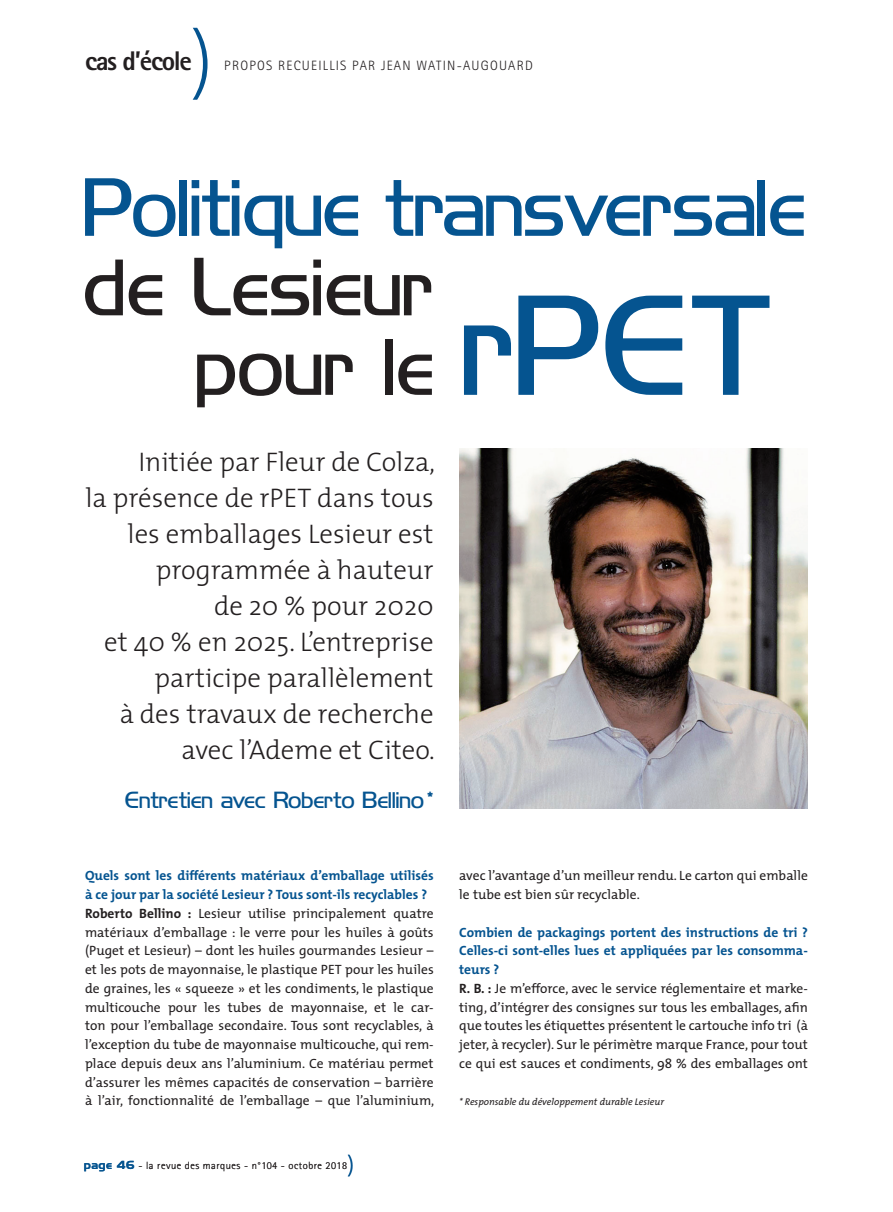
<style>
.page{position:relative;width:893px;height:1212px;background:#fff}
.page>*{position:absolute;margin:0;border:0;box-sizing:border-box;transform-origin:0 0}
.t1{font:300 75px "The Mix";color:#055490}
.t2{font:73.95px "Hancock Park Light Laser";letter-spacing:-.01em;color:#055490}
.t3{font:73.95px/79.5px "Hancock Park Light Laser";color:#231f20}
.t4{font:300 27px/36px "The Mix";color:#231f20;text-align:right}
.t5{font:800 27px "Rotis Sans Serif";letter-spacing:-.05em;color:#231f20}
.t6{font:21px "Hancock Park Light Laser";color:#055490}
.t7{font:13.5px/18.8px "The Mix";letter-spacing:.005em;color:#231f20}
.t8{font:300 13.5px "Rotis Sans Serif";letter-spacing:.09em;color:#231f20}
.t9{font:300 10.5px "Rotis Sans Serif";letter-spacing:.05em;color:#231f20}
.t10{font:italic 9.75px "The Mix";color:#231f20}
.s1{font-size:127.5px;color:#055490}
.s2{font-weight:700;color:#055490}
.s3{font-weight:700}
.s4{font-family:"Hancock Park Laser";font-weight:400;color:#055490}
.s5{font-family:"The Mix";font-size:22.5px;color:#055490}
</style>
<div class="page">
<img style="left:459px;top:449px;width:349px;height:359px">
<h1 class="t1" style="left:191px;top:-2px;width:24px">)</h1>
<h3 class="t5" style="left:85px;top:44px;width:108px">cas d’école</h3>
<p class="t8" style="left:224px;top:58px;width:310px">PROPOS RECUEILLIS PAR JEAN WATIN-AUGOUARD</p>
<h2 class="t2" style="left:85px;top:173px;width:724px">Politique transversale</h2>
<h2 class="t3" style="left:197px;top:251px;width:581px;text-indent:-112px">de Lesieur<br>pour le <span class="s1">rPET</span></h2>
<h3 class="t4" style="left:85px;top:443px;width:351px">Initiée par Fleur de Colza,<br>la présence de rPET dans tous les emballages Lesieur est programmée à hauteur<br>de 20 % pour 2020<br>et 40 % en 2025. L’entreprise participe parallèlement<br>à des travaux de recherche avec l’Ademe et Citeo.</h3>
<h3 class="t6" style="left:125px;top:791px;width:310px">Entretien avec Roberto Bellino*</h3>
<p class="t7" style="left:85px;top:866px;width:351px"><span class="s2">Quels sont les différents matériaux d’emballage utilisés à ce jour par la société Lesieur ? Tous sont-ils recyclables ?<br></span><span class="s3">Roberto Bellino :</span> Lesieur utilise principalement quatre matériaux d’emballage : le verre pour les huiles à goûts (Puget et Lesieur) – dont les huiles gourmandes Lesieur – et les pots de mayonnaise, le plastique PET pour les huiles de graines, les « squeeze » et les condiments, le plastique multicouche pour les tubes de mayonnaise, et le car&shy;ton pour l’emballage secondaire. Tous sont recyclables, à l’exception du tube de mayonnaise multicouche, qui rem&shy;place depuis deux ans l’aluminium. Ce matériau permet d’assurer les mêmes capacités de conservation – barrière à l’air, fonctionnalité de l’emballage – que l’aluminium,</p>
<p class="t7" style="left:459px;top:866px;width:350px">avec l’avantage d’un meilleur rendu. Le carton qui emballe le tube est bien sûr recyclable.</p>
<p class="t7" style="left:459px;top:922px;width:350px"><span class="s2">Combien de packagings portent des instructions de tri ?<br>Celles-ci sont-elles lues et appliquées par les consomma&shy;teurs ?<br></span><span class="s3">R. B. :</span> Je m’efforce, avec le service réglementaire et marke&shy;ting, d’intégrer des consignes sur tous les emballages, afin que toutes les étiquettes présentent le cartouche info tri (à jeter, à recycler). Sur le périmètre marque France, pour tout ce qui est sauces et condiments, 98 % des emballages ont</p>
<p class="t10" style="left:459px;top:1094px;width:206px">* Responsable du développement durable Lesieur</p>
<p class="t9" style="left:85px;top:1159px;width:271px"><span class="s4">page 46</span> - la revue des marques - n°104 - octobre 2018<span class="s5">)</span></p>
</div>
